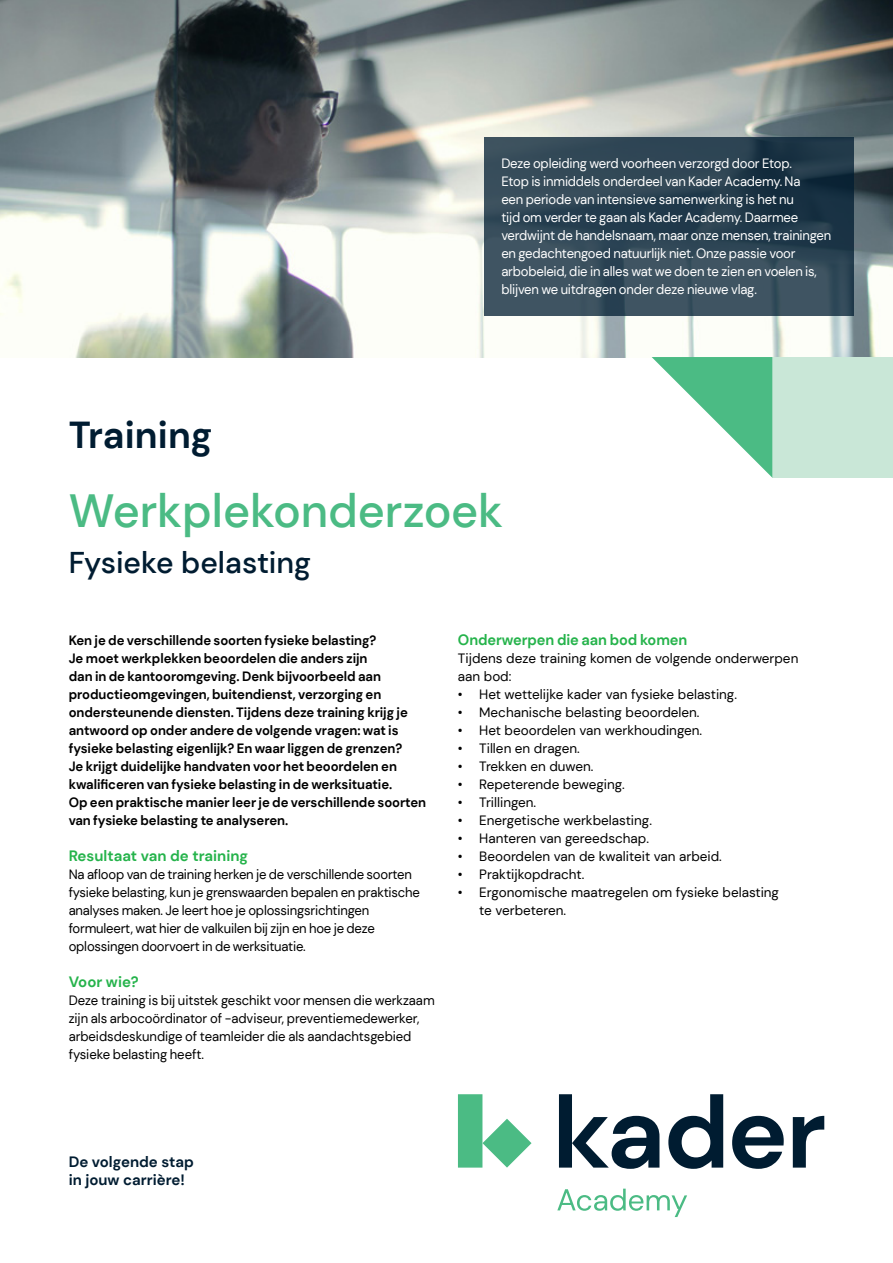
<style>
.page{position:relative;width:893px;height:1263px;background:#fff}
.page>*{position:absolute;margin:0;border:0;box-sizing:border-box;transform-origin:0 0}
.t1{font:500 46.5px "DM Sans";color:#4bbb84}
.t2{font:700 37.5px "DM Sans";letter-spacing:.005em;color:#001c31}
.t3{font:500 30px "DM Sans";letter-spacing:-.005em;color:#001c31}
.t4{font:700 15px "DM Sans";letter-spacing:-.005em;color:#25b34b}
.t5{font:700 15px/18px "DM Sans";color:#001c31}
.t6{font:13.5px/18px "DM Sans";letter-spacing:-.005em;color:#000}
.t7{font:700 13.5px/18px "DM Sans";letter-spacing:-.005em;color:#000}
.t8{font:13.5px/18px "DM Sans";letter-spacing:-.015em;color:#fff}
</style>
<div class="page">
<img style="left:0;top:0;width:893px;height:357px">
<svg style="left:559px;top:1094px;width:100px;height:75px"></svg>
<svg style="left:668px;top:1094px;width:55px;height:75px"></svg>
<svg style="left:732px;top:1116px;width:52px;height:53px"></svg>
<svg style="left:793px;top:1116px;width:31px;height:51px"></svg>
<svg style="left:458px;top:1094px;width:73px;height:73px"></svg>
<svg style="left:557px;top:1188px;width:130px;height:29px"></svg>
<svg style="left:484px;top:137px;width:370px;height:178px;background:#2f4655"></svg>
<div style="left:772px;top:357px;width:121px;height:121px;background:#c9e7d7"></div>
<svg style="left:652px;top:357px;width:120px;height:121px"></svg>
<h2 class="t2" style="left:69px;top:411px;width:145px">Training</h2>
<p class="t8" style="left:501px;top:155px;width:331px">Deze opleiding werd voorheen verzorgd door Etop.<br>Etop is inmiddels onderdeel van Kader Academy. Na<br>een periode van intensieve samenwerking is het nu<br>tijd om verder te gaan als Kader Academy. Daarmee verdwijnt de handelsnaam, maar onze mensen, trainingen en gedachtengoed natuurlijk niet. Onze passie voor arbobeleid, die in alles wat we doen te zien en voelen is, blijven we uitdragen onder deze nieuwe vlag.</p>
<h1 class="t1" style="left:69px;top:482px;width:436px">Werkplekonderzoek</h1>
<h3 class="t3" style="left:69px;top:544px;width:244px">Fysieke belasting</h3>
<p class="t7" style="left:69px;top:631px;width:359px">Ken je de verschillende soorten fysieke belasting?<br>Je moet werkplekken beoordelen die anders zijn<br>dan in de kantooromgeving. Denk bijvoorbeeld aan productieomgevingen, buitendienst, verzorging en ondersteunende diensten. Tijdens deze training krijg je antwoord op onder andere de volgende vragen: wat is fysieke belasting eigenlijk? En waar liggen de grenzen?<br>Je krijgt duidelijke handvaten voor het beoordelen en kwalificeren van fysieke belasting in de werksituatie.<br>Op een praktische manier leer je de verschillende soorten van fysieke belasting te analyseren.</p>
<p class="t4" style="left:69px;top:846px;width:181px">Resultaat van de training</p>
<p class="t6" style="left:69px;top:865px;width:353px">Na afloop van de training herken je de verschillende soorten fysieke belasting, kun je grenswaarden bepalen en praktische analyses maken. Je leert hoe je oplossingsrichtingen formuleert, wat hier de valkuilen bij zijn en hoe je deze oplossingen doorvoert in de werksituatie.</p>
<p class="t4" style="left:69px;top:972px;width:71px">Voor wie?</p>
<p class="t6" style="left:69px;top:991px;width:367px">Deze training is bij uitstek geschikt voor mensen die werkzaam zijn als arbocoördinator of -adviseur, preventiemedewerker, arbeidsdeskundige of teamleider die als aandachtsgebied fysieke belasting heeft.</p>
<p class="t4" style="left:458px;top:630px;width:231px">Onderwerpen die aan bod komen</p>
<p class="t6" style="left:458px;top:649px;width:342px">Tijdens deze training komen de volgende onderwerpen aan bod:</p>
<p class="t6" style="left:458px;top:685px;width:281px">• Het wettelijke kader van fysieke belasting.</p>
<p class="t6" style="left:458px;top:703px;width:243px">• Mechanische belasting beoordelen.</p>
<p class="t6" style="left:458px;top:721px;width:246px">• Het beoordelen van werkhoudingen.</p>
<p class="t6" style="left:458px;top:739px;width:123px">• Tillen en dragen.</p>
<p class="t6" style="left:458px;top:757px;width:137px">• Trekken en duwen.</p>
<p class="t6" style="left:458px;top:775px;width:168px">• Repeterende beweging.</p>
<p class="t6" style="left:458px;top:793px;width:80px">• Trillingen.</p>
<p class="t6" style="left:458px;top:811px;width:196px">• Energetische werkbelasting.</p>
<p class="t6" style="left:458px;top:829px;width:193px">• Hanteren van gereedschap.</p>
<p class="t6" style="left:458px;top:847px;width:265px">• Beoordelen van de kwaliteit van arbeid.</p>
<p class="t6" style="left:458px;top:865px;width:128px">• Praktijkopdracht.</p>
<p class="t6" style="left:479px;top:883px;width:301px;text-indent:-21px">• Ergonomische maatregelen om fysieke belasting te verbeteren.</p>
<p class="t5" style="left:69px;top:1152px;width:127px">De volgende stap in jouw carrière!</p>
</div>
